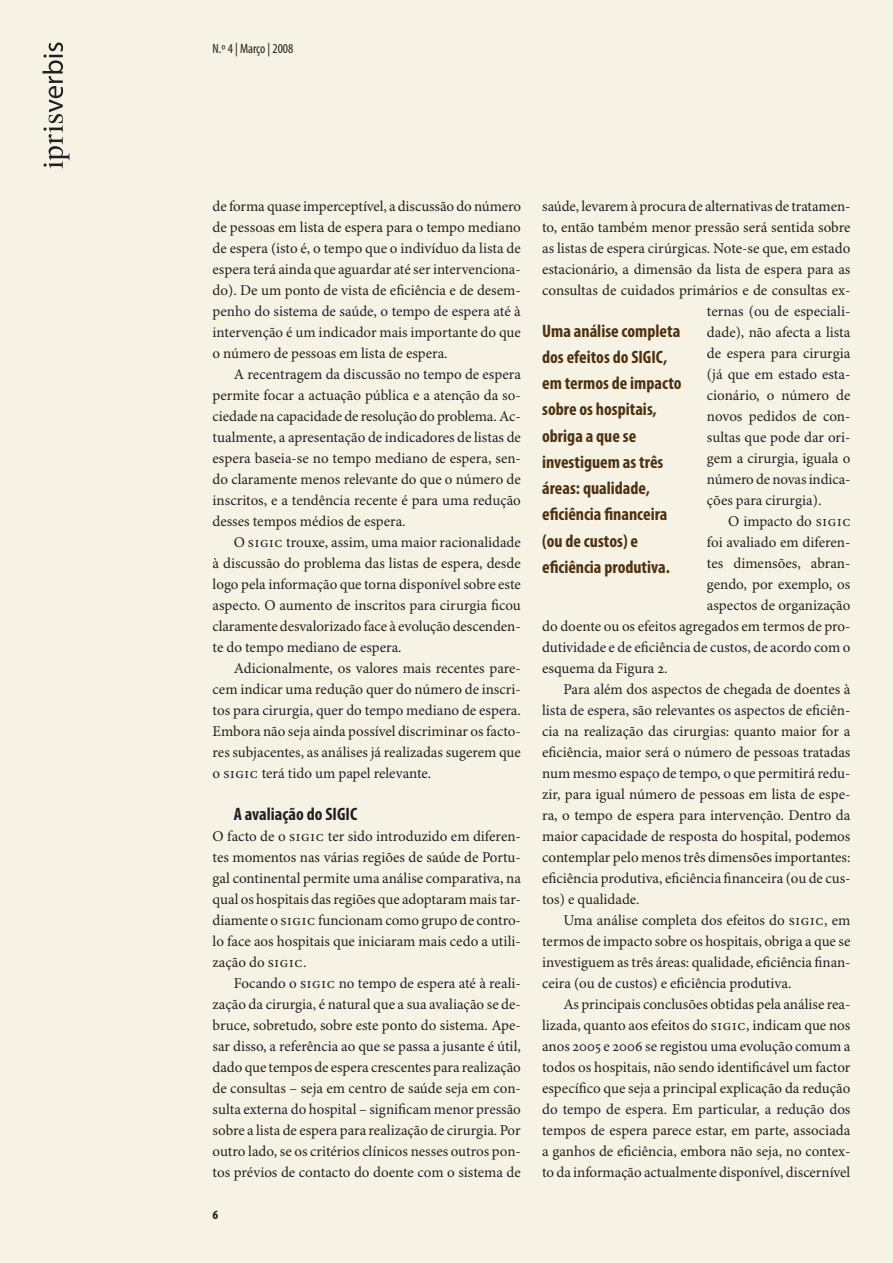
<style>
.page{position:relative;width:893px;height:1263px;background:#f6f3e5}
.page>*{position:absolute;margin:0;border:0;box-sizing:border-box;transform-origin:0 0}
.Destaques{font:700 condensed 18px/26.2px "Myriad Pro";color:#4e310f}
.Subtítulos{font:700 condensed 18px "Myriad Pro";color:#231f20}
.Parágrafo_normal{font:15px/21px "Minion Pro";color:#231f20;text-align:justify}
.Parágrafo_inicial{font:15px/21px "Minion Pro";color:#231f20;text-align:justify}
.t1{font:condensed 13.65px "Myriad Pro";color:#231f20}
.t2{font:700 condensed 13.65px "Myriad Pro";color:#231f20}
</style>
<div class="page">
<svg style="left:43px;top:43px;width:26px;height:126px"></svg>
<p class="t1" style="left:213px;top:40px;width:82px">N.º 4 | Março | 2008</p>
<p class="Parágrafo_normal" style="left:213px;top:196px;width:310px">de forma quase imperceptível, a discussão do número de pessoas em lista de espera para o tempo mediano de espera (isto é, o tempo que o indivíduo da lista de espera terá ainda que aguardar até ser intervenciona&shy;do). De um ponto de vista de eficiência e de desem&shy;penho do sistema de saúde, o tempo de espera até à intervenção é um indicador mais importante do que o número de pessoas em lista de espera.</p>
<p class="Parágrafo_normal" style="left:213px;top:364px;width:310px;text-indent:21px">A recentragem da discussão no tempo de espera permite focar a actuação pública e a atenção da so&shy;ciedade na capacidade de resolução do problema. Ac&shy;tualmente, a apresentação de indicadores de listas de espera baseia-se no tempo mediano de espera, sen&shy;do claramente menos relevante do que o número de inscritos, e a tendência recente é para uma redução desses tempos médios de espera.</p>
<p class="Parágrafo_normal" style="left:213px;top:532px;width:310px;text-indent:21px">O SIGIC trouxe, assim, uma maior racionalidade à discussão do problema das listas de espera, desde logo pela informação que torna disponível sobre este aspecto. O aumento de inscritos para cirurgia ficou claramente desvalorizado face à evolução descenden&shy;te do tempo mediano de espera.</p>
<p class="Parágrafo_normal" style="left:213px;top:658px;width:310px;text-indent:21px">Adicionalmente, os valores mais recentes pare&shy;cem indicar uma redução quer do número de inscri&shy;tos para cirurgia, quer do tempo mediano de espera.<br>Embora não seja ainda possível discriminar os facto&shy;res subjacentes, as análises já realizadas sugerem que o SIGIC terá tido um papel relevante.</p>
<p class="Subtítulos" style="left:234px;top:802px;width:125px">A avaliação do SIGIC</p>
<p class="Parágrafo_inicial" style="left:213px;top:826px;width:310px">O facto de o SIGIC ter sido introduzido em diferen&shy;tes momentos nas várias regiões de saúde de Portu&shy;gal continental permite uma análise comparativa, na qual os hospitais das regiões que adoptaram mais tar&shy;diamente o SIGIC funcionam como grupo de contro&shy;lo face aos hospitais que iniciaram mais cedo a utili&shy;zação do SIGIC.</p>
<p class="Parágrafo_normal" style="left:213px;top:973px;width:310px;text-indent:21px">Focando o SIGIC no tempo de espera até à reali&shy;zação da cirurgia, é natural que a sua avaliação se de&shy;bruce, sobretudo, sobre este ponto do sistema. Ape&shy;sar disso, a referência ao que se passa a jusante é útil, dado que tempos de espera crescentes para realização de consultas – seja em centro de saúde seja em con&shy;sulta externa do hospital – significam menor pressão sobre a lista de espera para realização de cirurgia. Por outro lado, se os critérios clínicos nesses outros pon&shy;tos prévios de contacto do doente com o sistema de</p>
<p class="t2" style="left:213px;top:1205px;width:7px">6</p>
<p class="Parágrafo_normal" style="left:542px;top:196px;width:310px">saúde, levarem à procura de alternativas de tratamen-</p>
<p class="Parágrafo_normal" style="left:542px;top:217px;width:310px">to, então também menor pressão será sentida sobre</p>
<p class="Parágrafo_normal" style="left:542px;top:238px;width:310px">as listas de espera cirúrgicas. Note-se que, em estado</p>
<p class="Parágrafo_normal" style="left:542px;top:259px;width:310px">estacionário, a dimensão da lista de espera para as</p>
<p class="Parágrafo_normal" style="left:542px;top:280px;width:310px">consultas de cuidados primários e de consultas ex-</p>
<p class="Parágrafo_normal" style="left:707px;top:301px;width:145px">ternas (ou de especiali-</p>
<p class="Parágrafo_normal" style="left:707px;top:322px;width:145px">dade), não afecta a lista</p>
<p class="Parágrafo_normal" style="left:707px;top:343px;width:145px">de espera para cirurgia</p>
<p class="Parágrafo_normal" style="left:707px;top:364px;width:145px">(já que em estado esta-</p>
<p class="Parágrafo_normal" style="left:707px;top:385px;width:145px">cionário, o número de</p>
<p class="Parágrafo_normal" style="left:707px;top:406px;width:145px">novos pedidos de con-</p>
<p class="Parágrafo_normal" style="left:707px;top:427px;width:145px">sultas que pode dar ori-</p>
<p class="Parágrafo_normal" style="left:707px;top:448px;width:145px">gem a cirurgia, iguala o</p>
<p class="Parágrafo_normal" style="left:707px;top:469px;width:145px">número de novas indica-</p>
<p class="Parágrafo_normal" style="left:707px;top:490px;width:116px">ções para cirurgia).</p>
<p class="Parágrafo_normal" style="left:728px;top:511px;width:124px">O impacto do SIGIC</p>
<p class="Parágrafo_normal" style="left:707px;top:532px;width:145px">foi avaliado em diferen-</p>
<p class="Parágrafo_normal" style="left:707px;top:553px;width:145px">tes dimensões, abran-</p>
<p class="Parágrafo_normal" style="left:707px;top:574px;width:145px">gendo, por exemplo, os</p>
<p class="Parágrafo_normal" style="left:707px;top:595px;width:145px">aspectos de organização</p>
<p class="Parágrafo_normal" style="left:542px;top:616px;width:310px">do doente ou os efeitos agregados em termos de pro-</p>
<p class="Parágrafo_normal" style="left:542px;top:637px;width:310px">dutividade e de eficiência de custos, de acordo com o</p>
<p class="Parágrafo_normal" style="left:542px;top:658px;width:127px">esquema da Figura 2.</p>
<p class="Parágrafo_normal" style="left:542px;top:679px;width:310px;text-indent:21px">Para além dos aspectos de chegada de doentes à lista de espera, são relevantes os aspectos de eficiên&shy;cia na realização das cirurgias: quanto maior for a eficiência, maior será o número de pessoas tratadas num mesmo espaço de tempo, o que permitirá redu&shy;zir, para igual número de pessoas em lista de espe&shy;ra, o tempo de espera para intervenção. Dentro da maior capacidade de resposta do hospital, podemos contemplar pelo menos três dimensões importantes: eficiência produtiva, eficiência financeira (ou de cus&shy;tos) e qualidade.</p>
<p class="Parágrafo_normal" style="left:542px;top:910px;width:310px;text-indent:21px">Uma análise completa dos efeitos do SIGIC, em termos de impacto sobre os hospitais, obriga a que se investiguem as três áreas: qualidade, eficiência finan&shy;ceira (ou de custos) e eficiência produtiva.</p>
<p class="Parágrafo_normal" style="left:542px;top:994px;width:310px;text-indent:21px">As principais conclusões obtidas pela análise rea&shy;lizada, quanto aos efeitos do SIGIC, indicam que nos anos 2005 e 2006 se registou uma evolução comum a todos os hospitais, não sendo identificável um factor específico que seja a principal explicação da redução do tempo de espera. Em particular, a redução dos tempos de espera parece estar, em parte, associada a ganhos de eficiência, embora não seja, no contex&shy;to da informação actualmente disponível, discernível</p>
<p class="Destaques" style="left:542px;top:317px;width:141px">Uma análise completa dos efeitos do SIGIC, em termos de impacto sobre os hospitais, obriga a que se investiguem as três áreas: qualidade, eficiência financeira (ou de custos) e eficiência produtiva.</p>
</div>
